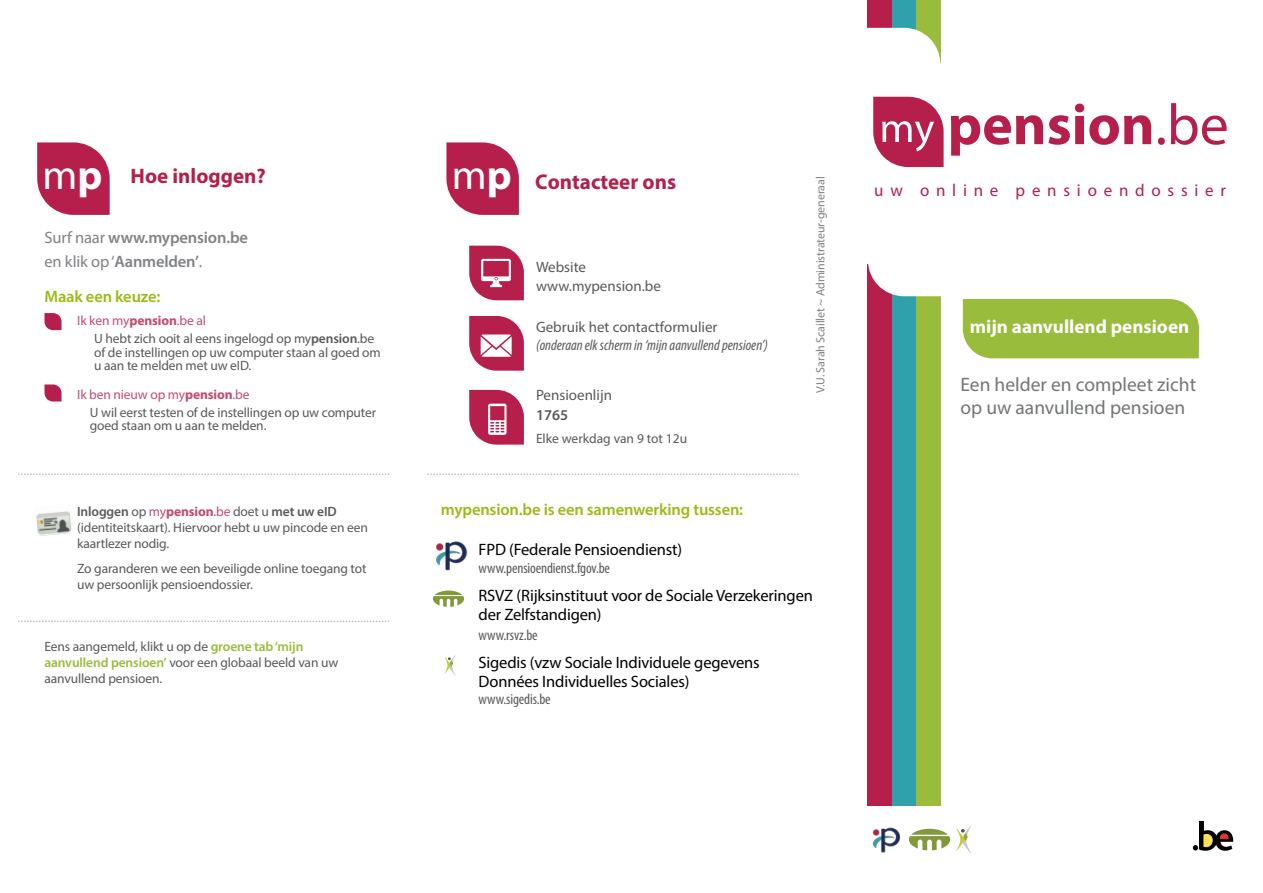
<style>
.page{position:relative;width:1263px;height:893px;background:#fff}
.page>*{position:absolute;margin:0;border:0;box-sizing:border-box;transform-origin:0 0}
.t1{font:700 21.3px "Myriad Pro";color:#b61e4b}
.t2{font:700 21px "Myriad Pro";color:#b51f4a}
.t3{font:19.5px/23.4px "Myriad Pro";color:#737577}
.t4{font:700 19.05px "Myriad Pro";color:#fff}
.t5{font:17.25px "Myriad Pro";letter-spacing:.4em;color:#b61e4b}
.t6{font:16.5px/19.5px "Myriad Pro";letter-spacing:-.01em;color:#000}
.t7{font:600 16.5px "Myriad Pro";letter-spacing:-.01em;color:#9abb14}
.t8{font:600 16.5px/24px "Myriad Pro";letter-spacing:-.01em;color:#808285}
.t9{font:15px/19.5px "Myriad Pro";color:#58595b}
.t10{font:condensed 15px "Myriad Pro";letter-spacing:-.01em;color:#58595b}
.t11{font:italic condensed 15px "Myriad Pro";color:#58595b}
.t12{font:600 15px "Myriad Pro";color:#58595b}
.t13{font:13.5px/16.2px "Myriad Pro";letter-spacing:-.01em;color:#58595b}
.t14{font:12px "Myriad Pro";letter-spacing:-.01em;color:#808285}
.s1{font-weight:400;font-size:41.85px;color:#fff}
.s2{font-size:41.85px;color:#fff}
.s3{font-weight:400}
.s4{color:#c44b6e}
.s5{font-weight:700;color:#c44b6e}
.s6{font-weight:600}
.s7{font-weight:600;color:#99bc3c}
</style>
<div class="page">
<div style="left:868px;top:265px;width:24px;height:541px;background:#b61e4b"></div>
<div style="left:892px;top:265px;width:24px;height:541px;background:#30a1ac"></div>
<div style="left:916px;top:265px;width:24px;height:541px;background:#99bc3c"></div>
<div style="left:868px;top:0;width:24px;height:56px;background:#b61e4b"></div>
<div style="left:892px;top:0;width:24px;height:56px;background:#30a1ac"></div>
<div style="left:916px;top:0;width:24px;height:62px;background:#99bc3c"></div>
<svg style="left:868px;top:264px;width:72px;height:32px;background:#f6e4ea"></svg>
<svg style="left:1193px;top:821px;width:40px;height:30px"></svg>
<svg style="left:956px;top:826px;width:15px;height:28px"></svg>
<svg style="left:909px;top:829px;width:41px;height:21px"></svg>
<img style="left:872px;top:827px;width:29px;height:26px">
<svg style="left:37px;top:142px;width:73px;height:73px;background:#be3960"></svg>
<svg style="left:446px;top:142px;width:73px;height:73px;background:#be3960"></svg>
<svg style="left:45px;top:313px;width:17px;height:17px"></svg>
<svg style="left:45px;top:384px;width:17px;height:17px"></svg>
<svg style="left:18px;top:474px;width:371px;height:1px"></svg>
<svg style="left:427px;top:474px;width:371px;height:1px"></svg>
<svg style="left:18px;top:621px;width:371px;height:1px"></svg>
<svg style="left:444px;top:655px;width:12px;height:21px"></svg>
<img style="left:436px;top:541px;width:32px;height:30px">
<svg style="left:433px;top:591px;width:31px;height:16px"></svg>
<svg style="left:469px;top:246px;width:55px;height:54px"></svg>
<svg style="left:469px;top:390px;width:55px;height:55px"></svg>
<svg style="left:469px;top:316px;width:55px;height:55px"></svg>
<svg style="left:951px;top:104px;width:200px;height:52px"></svg>
<div style="left:1158px;top:138px;width:7px;height:7px;background:#b61e4b;border-radius:50%"></div>
<svg style="left:1171px;top:103px;width:55px;height:42px"></svg>
<svg style="left:868px;top:28px;width:75px;height:139px"></svg>
<div style="left:963px;top:299px;width:236px;height:59px;background:#99bc3c"></div>
<img style="left:36px;top:511px;width:36px;height:25px">
<h2 class="t2" style="left:43px;top:162px;width:225px"><span class="s1">m</span><span class="s2">p</span> Hoe inloggen?</h2>
<h1 class="t1" style="left:452px;top:168px;width:226px"><span class="s1">m</span><span class="s2">p</span> Contacteer ons</h1>
<p class="t8" style="left:45px;top:225px;width:205px"><span class="s3">Surf naar</span> www.mypension.be <span class="s3">en klik op ‘</span>Aanmelden’<span class="s3">.</span></p>
<p class="t7" style="left:45px;top:286px;width:117px">Maak een keuze:</p>
<p class="t13" style="left:94px;top:312px;width:282px;line-height:17.7px;text-indent:-17px"><span class="s4">Ik ken my</span><span class="s5">pension</span><span class="s4">.be al<br></span>U hebt zich ooit al eens ingelogd op my<span class="s6">pension</span>.be</p>
<p class="t13" style="left:94px;top:345px;width:288px;line-height:13.5px">of de instellingen op uw computer staan al goed om u aan te melden met uw eID.</p>
<p class="t13" style="left:90px;top:385px;width:288px;line-height:17.7px;text-indent:-13px"><span class="s4">Ik ben nieuw op my</span><span class="s5">pension</span><span class="s4">.be<br></span>U wil eerst testen of de instellingen op uw computer</p>
<p class="t13" style="left:90px;top:417px;width:178px">goed staan om u aan te melden.</p>
<p class="t9" style="left:536px;top:257px;width:126px">Website www.mypension.be</p>
<p class="t9" style="left:536px;top:317px;width:183px">Gebruik het contactformulier</p>
<p class="t11" style="left:536px;top:336px;width:233px">(onderaan elk scherm in ‘mijn aanvullend pensioen’)</p>
<p class="t9" style="left:536px;top:385px;width:77px">Pensioenlijn</p>
<p class="t12" style="left:536px;top:405px;width:34px">1765</p>
<p class="t13" style="left:536px;top:431px;width:153px">Elke werkdag van 9 tot 12u</p>
<p class="t14" style="left:813px;top:393px;width:218px;rotate:-90deg">V.U. Sarah Scaillet ~ Administrateur-generaal</p>
<p class="t13" style="left:77px;top:503px;width:292px"><span class="s6">Inloggen</span> op <span class="s4">my</span><span class="s5">pension</span><span class="s4">.be</span> doet u <span class="s6">met uw eID </span>(identiteitskaart). Hiervoor hebt u uw pincode en een kaartlezer nodig.</p>
<p class="t13" style="left:77px;top:560px;width:291px">Zo garanderen we een beveiligde online toegang tot uw persoonlijk pensioendossier.</p>
<p class="t13" style="left:45px;top:638px;width:295px">Eens aangemeld, klikt u op de <span class="s7">groene tab ‘mijn aanvullend pensioen’</span> voor een globaal beeld van uw aanvullend pensioen.</p>
<p class="t7" style="left:441px;top:499px;width:304px">mypension.be is een samenwerking tussen:</p>
<p class="t6" style="left:479px;top:539px;width:205px">FPD (Federale Pensioendienst)</p>
<p class="t10" style="left:479px;top:559px;width:133px">www.pensioendienst.fgov.be</p>
<p class="t6" style="left:479px;top:585px;width:336px">RSVZ (Rijksinstituut voor de Sociale Verzekeringen der Zelfstandigen)</p>
<p class="t10" style="left:479px;top:626px;width:61px">www.rsvz.be</p>
<p class="t6" style="left:479px;top:652px;width:283px">Sigedis (vzw Sociale Individuele gegevens<br>Données Individuelles Sociales)</p>
<p class="t10" style="left:479px;top:690px;width:74px">www.sigedis.be</p>
<p class="t5" style="left:874px;top:179px;width:353px">uw online pensioendossier</p>
<h3 class="t4" style="left:970px;top:314px;width:221px">mijn aanvullend pensioen</h3>
<h3 class="t3" style="left:960px;top:372px;width:237px">Een helder en compleet zicht op uw aanvullend pensioen</h3>
</div>
